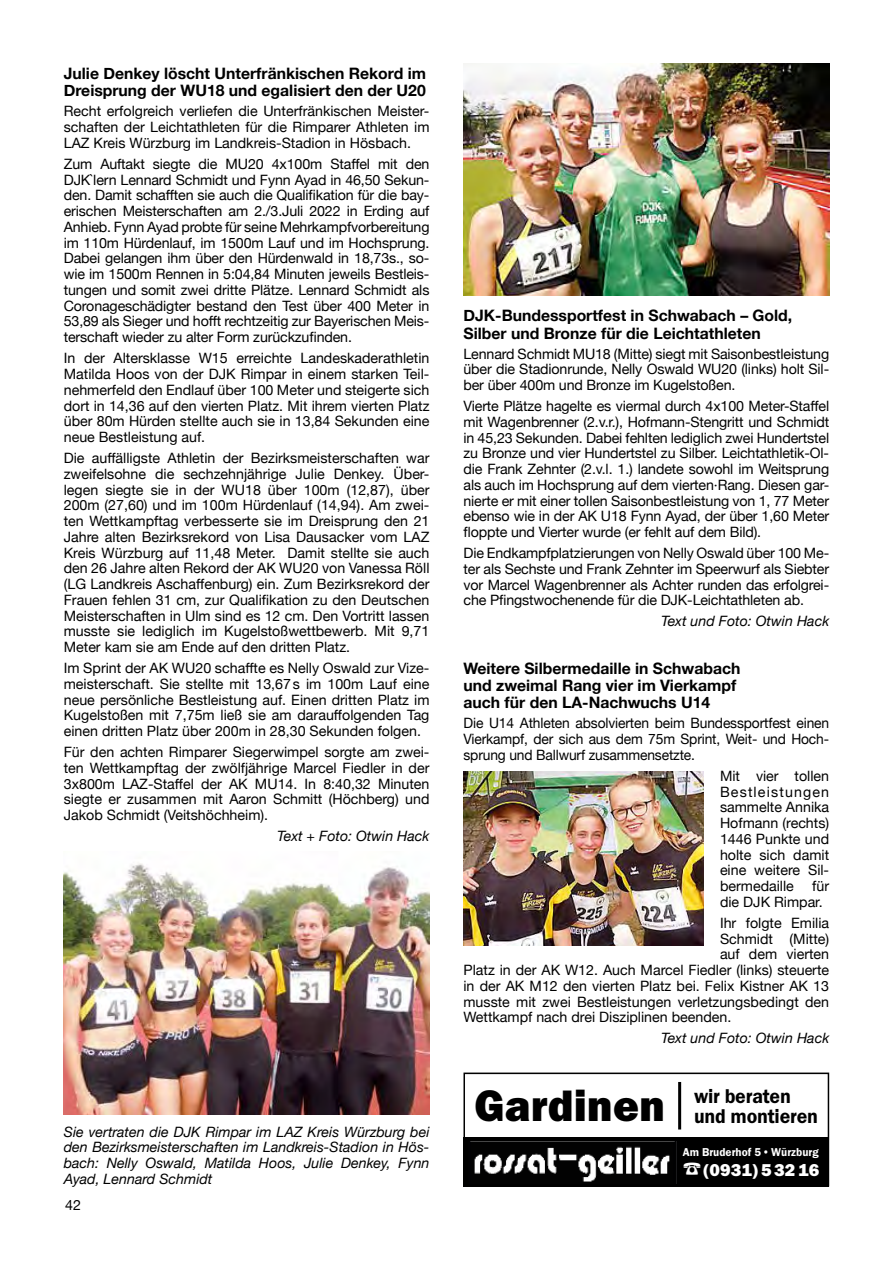
<style>
.page{position:relative;width:893px;height:1263px;background:#fff}
.page>*{position:absolute;margin:0;border:0;box-sizing:border-box;transform-origin:0 0}
.t1{font:800 45.6px "Franklin Gothic EF";color:#000}
.t2{font:600 20.7px/19.2px "Franklin Gothic EF";letter-spacing:-.01em;color:#000;scale:.96 1}
.t3{font:800 17.7px "Franklin Gothic EF";letter-spacing:.01em;color:#fff}
.t4{font:700 15.75px/17.2px "Helvetica Neue";color:#000}
.t5{font:14.25px/15.8px "Helvetica Neue";color:#000;text-align:justify}
.t6{font:italic 14.25px/15.8px "Helvetica Neue";color:#000;text-align:justify}
.t7{font:600 11.85px "Franklin Gothic EF";color:#fff;scale:.96 1}
</style>
<div class="page">
<img style="left:463px;top:64px;width:366px;height:232px">
<img style="left:463px;top:771px;width:240px;height:174px">
<img style="left:64px;top:863px;width:365px;height:252px">
<div style="left:463px;top:1137px;width:366px;height:49px;background:#000"></div>
<div style="left:463px;top:1072px;width:366px;height:114px;border:2px solid #000"></div>
<img style="left:474px;top:1146px;width:196px;height:36px">
<hr style="left:678px;top:1082px;width:3px;height:47px;background:#000">
<p class="t4" style="left:64px;top:65px;width:364px">Julie Denkey löscht Unterfränkischen Rekord im<br>Dreisprung der WU18 und egalisiert den der U20</p>
<p class="t5" style="left:64px;top:104px;width:367px">Recht erfolgreich verliefen die Unterfränkischen Meister&shy;schaften der Leichtathleten für die Rimparer Athleten im LAZ Kreis Würzburg im Landkreis-Stadion in Hösbach.</p>
<p class="t5" style="left:64px;top:157px;width:367px">Zum Auftakt siegte die MU20 4x100m Staffel mit den DJK`lern Lennard Schmidt und Fynn Ayad in 46,50 Sekun&shy;den. Damit schafften sie auch die Qualifikation für die bay&shy;erischen Meisterschaften am 2./3.Juli 2022 in Erding auf Anhieb. Fynn Ayad probte für seine Mehrkampfvorbereitung im 110m Hürdenlauf, im 1500m Lauf und im Hochsprung.<br>Dabei gelangen ihm über den Hürdenwald in 18,73s., so&shy;wie im 1500m Rennen in 5:04,84 Minuten jeweils Bestleis&shy;tungen und somit zwei dritte Plätze. Lennard Schmidt als Coronageschädigter bestand den Test über 400 Meter in 53,89 als Sieger und hofft rechtzeitig zur Bayerischen Meis&shy;terschaft wieder zu alter Form zurückzufinden.</p>
<p class="t5" style="left:64px;top:351px;width:367px">In der Altersklasse W15 erreichte Landeskaderathletin Matilda Hoos von der DJK Rimpar in einem starken Teil&shy;nehmerfeld den Endlauf über 100 Meter und steigerte sich dort in 14,36 auf den vierten Platz. Mit ihrem vierten Platz über 80m Hürden stellte auch sie in 13,84 Sekunden eine neue Bestleistung auf.</p>
<p class="t5" style="left:64px;top:451px;width:367px">Die auffälligste Athletin der Bezirksmeisterschaften war zweifelsohne die sechzehnjährige Julie Denkey. Über&shy;legen siegte sie in der WU18 über 100m (12,87), über 200m (27,60) und im 100m Hürdenlauf (14,94). Am zwei&shy;ten Wettkampftag verbesserte sie im Dreisprung den 21<br>Jahre alten Bezirksrekord von Lisa Dausacker vom LAZ Kreis Würzburg auf 11,48 Meter. Damit stellte sie auch den 26 Jahre alten Rekord der AK WU20 von Vanessa Röll (LG Landkreis Aschaffenburg) ein. Zum Bezirksrekord der Frauen fehlen 31 cm, zur Qualifikation zu den Deutschen Meisterschaften in Ulm sind es 12 cm. Den Vortritt lassen musste sie lediglich im Kugelstoßwettbewerb. Mit 9,71<br>Meter kam sie am Ende auf den dritten Platz.</p>
<p class="t5" style="left:64px;top:661px;width:367px">Im Sprint der AK WU20 schaffte es Nelly Oswald zur Vize&shy;meisterschaft. Sie stellte mit 13,67s im 100m Lauf eine neue persönliche Bestleistung auf. Einen dritten Platz im Kugelstoßen mit 7,75m ließ sie am darauffolgenden Tag einen dritten Platz über 200m in 28,30 Sekunden folgen.</p>
<p class="t5" style="left:64px;top:745px;width:367px">Für den achten Rimparer Siegerwimpel sorgte am zwei&shy;ten Wettkampftag der zwölfjährige Marcel Fiedler in der 3x800m LAZ-Staffel der AK MU14. In 8:40,32 Minuten siegte er zusammen mit Aaron Schmitt (Höchberg) und Jakob Schmidt (Veitshöchheim).</p>
<p class="t6" style="left:277px;top:829px;width:154px">Text + Foto: Otwin Hack</p>
<p class="t6" style="left:64px;top:1124px;width:367px">Sie vertraten die DJK Rimpar im LAZ Kreis Würzburg bei den Bezirksmeisterschaften im Landkreis-Stadion in Hös&shy;bach: Nelly Oswald, Matilda Hoos, Julie Denkey, Fynn Ayad, Lennard Schmidt</p>
<p class="t5" style="left:65px;top:1197px;width:17px">42</p>
<p class="t4" style="left:463px;top:307px;width:330px">DJK-Bundessportfest in Schwabach – Gold,<br>Silber und Bronze für die Leichtathleten</p>
<p class="t5" style="left:463px;top:346px;width:367px">Lennard Schmidt MU18 (Mitte) siegt mit Saisonbestleistung über die Stadionrunde, Nelly Oswald WU20 (links) holt Sil&shy;ber über 400m und Bronze im Kugelstoßen.</p>
<p class="t5" style="left:463px;top:399px;width:367px">Vierte Plätze hagelte es viermal durch 4x100 Meter-Staffel mit Wagenbrenner (2.v.r.), Hofmann-Stengritt und Schmidt in 45,23 Sekunden. Dabei fehlten lediglich zwei Hundertstel zu Bronze und vier Hundertstel zu Silber. Leichtathletik-Ol&shy;die Frank Zehnter (2.v.l. 1.) landete sowohl im Weitsprung als auch im Hochsprung auf dem vierten·Rang. Diesen gar&shy;nierte er mit einer tollen Saisonbestleistung von 1, 77 Meter ebenso wie in der AK U18 Fynn Ayad, der über 1,60 Meter floppte und Vierter wurde (er fehlt auf dem Bild).</p>
<p class="t5" style="left:463px;top:546px;width:367px">Die Endkampfplatzierungen von Nelly Oswald über 100 Me&shy;ter als Sechste und Frank Zehnter im Speerwurf als Siebter vor Marcel Wagenbrenner als Achter runden das erfolgrei&shy;che Pfingstwochenende für die DJK-Leichtathleten ab.</p>
<p class="t6" style="left:661px;top:614px;width:170px">Text und Foto: Otwin Hack</p>
<p class="t4" style="left:463px;top:660px;width:278px">Weitere Silbermedaille in Schwabach und zweimal Rang vier im Vierkampf auch für den LA-Nachwuchs U14</p>
<p class="t5" style="left:463px;top:716px;width:367px">Die U14 Athleten absolvierten beim Bundessportfest einen Vierkampf, der sich aus dem 75m Sprint, Weit- und Hoch&shy;sprung und Ballwurf zusammensetzte.</p>
<p class="t5" style="left:720px;top:769px;width:111px">Mit vier tollen Bestleistungen sammelte Annika Hofmann (rechts)<br>1446 Punkte und holte sich damit eine weitere Sil&shy;bermedaille</p>
<p class="t5" style="left:720px;top:879px;width:111px;text-indent:92px">für die DJK Rimpar.</p>
<p class="t5" style="left:720px;top:916px;width:111px">Ihr folgte Emilia</p>
<p class="t5" style="left:720px;top:931px;width:111px">Schmidt (Mitte)</p>
<p class="t5" style="left:720px;top:947px;width:111px">auf dem vierten</p>
<p class="t5" style="left:463px;top:963px;width:367px">Platz in der AK W12. Auch Marcel Fiedler (links) steuerte</p>
<p class="t5" style="left:463px;top:979px;width:367px">in der AK M12 den vierten Platz bei. Felix Kistner AK 13</p>
<p class="t5" style="left:463px;top:994px;width:367px">musste mit zwei Bestleistungen verletzungsbedingt den</p>
<p class="t5" style="left:463px;top:1010px;width:269px">Wettkampf nach drei Disziplinen beenden.</p>
<p class="t6" style="left:661px;top:1031px;width:170px">Text und Foto: Otwin Hack</p>
<h1 class="t1" style="left:475px;top:1080px;width:192px">Gardinen</h1>
<h2 class="t2" style="left:694px;top:1087px;width:131px">wir beraten und montieren</h2>
<p class="t7" style="left:683px;top:1145px;width:143px">Am Bruderhof 5 • Würzburg</p>
<p class="t3" style="left:683px;top:1159px;width:138px">☎(0931) 5 3216</p>
</div>
